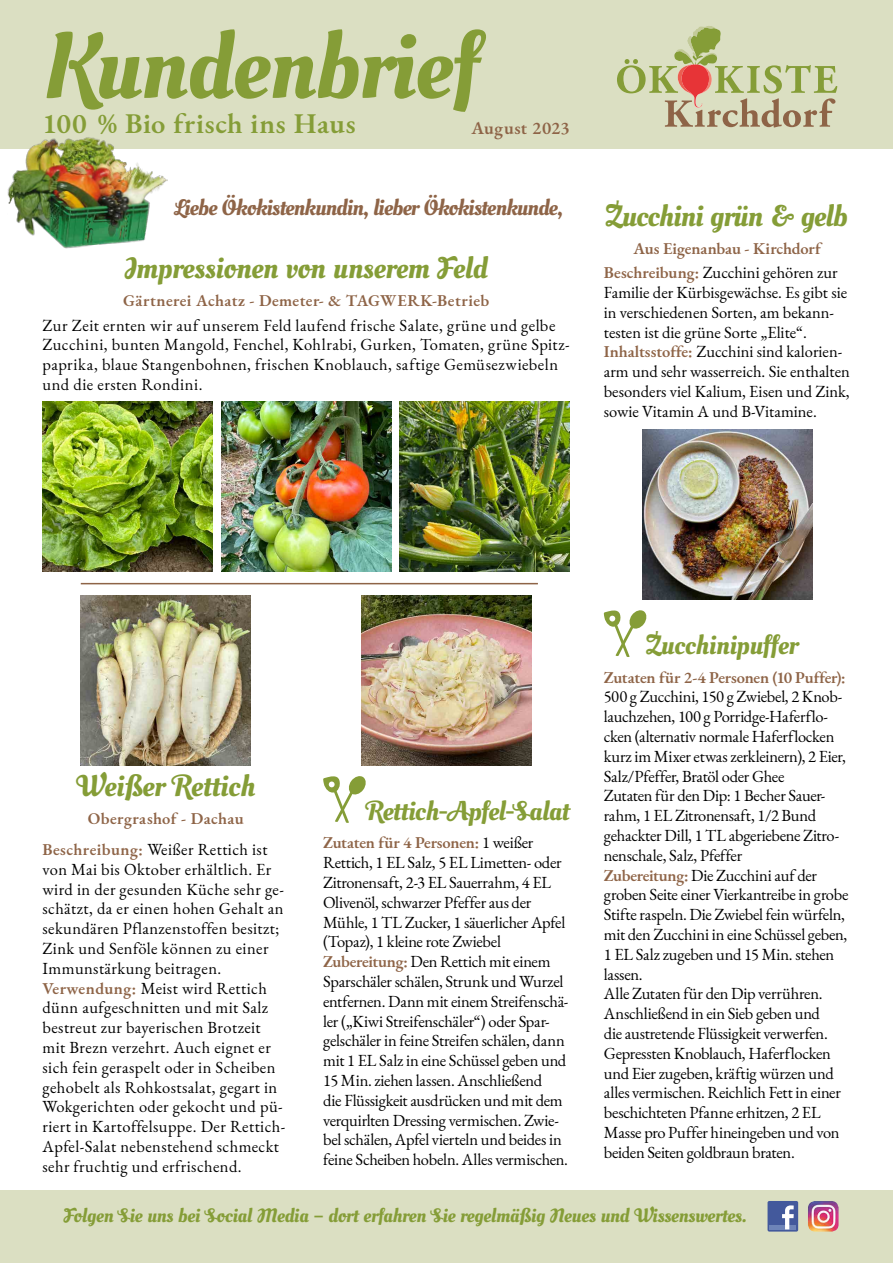
<style>
.page{position:relative;width:893px;height:1263px;background:#fff}
.page>*{position:absolute;margin:0;border:0;box-sizing:border-box;transform-origin:0 0}
.t1{font:93px "Oleo Script Swash Caps";letter-spacing:-.01em;color:#859d37}
.t2{font:30px "Oleo Script Swash Caps";letter-spacing:-.01em;color:#859d37}
.t3{font:600 28.5px "EB Garamond";letter-spacing:.02em;color:#859d37}
.t4{font:27px "Oleo Script Swash Caps";letter-spacing:-.01em;color:#859d37}
.t5{font:22.5px "Oleo Script Swash Caps";letter-spacing:-.03em;color:#8e6447}
.t6{font:19.5px "Oleo Script Swash Caps";letter-spacing:-.01em;color:#859d37}
.t7{font:600 18px "EB Garamond";letter-spacing:.02em;color:#8e6447}
.t8{font:16.5px/19.8px "EB Garamond";letter-spacing:-.02em;color:#000}
.t9{font:16.5px/19.8px "EB Garamond";letter-spacing:.025em;color:#000}
.t10{font:16.5px/19.8px "EB Garamond";color:#000}
.t11{font:600 16.5px/30.6px "EB Garamond";letter-spacing:.015em;color:#8e6447}
.t12{font:600 16.5px/24px "EB Garamond";letter-spacing:-.01em;color:#8e6447}
.t13{font:600 16.5px "EB Garamond";letter-spacing:-.015em;color:#8e6447}
.s1{font-weight:400;color:#000}
.s2{font-weight:600;color:#8e6447}
</style>
<div class="page">
<div style="left:0;top:0;width:893px;height:149px;background:#dbdfc2"></div>
<svg style="left:617px;top:26px;width:220px;height:102px"></svg>
<img style="left:7px;top:137px;width:161px;height:112px">
<div style="left:0;top:1191px;width:893px;height:72px;background:#dbdfc2"></div>
<div style="left:767px;top:1201px;width:31px;height:30px;background:#43599c;border-radius:2px"></div>
<hr style="left:770px;top:1225px;width:26px;height:4px;background:#6e84b8">
<svg style="left:782px;top:1205px;width:12px;height:24px"></svg>
<img style="left:808px;top:1201px;width:30px;height:30px">
<hr style="left:81px;top:583px;width:457px;height:1px;background:#8e6447">
<img style="left:221px;top:402px;width:170px;height:170px">
<svg style="left:603px;top:610px;width:44px;height:47px"></svg>
<img style="left:43px;top:402px;width:170px;height:170px">
<img style="left:400px;top:402px;width:170px;height:170px">
<img style="left:642px;top:429px;width:170px;height:171px">
<img style="left:81px;top:595px;width:170px;height:170px">
<svg style="left:323px;top:776px;width:43px;height:47px"></svg>
<img style="left:361px;top:595px;width:170px;height:170px">
<h1 class="t1" style="left:43px;top:10px;width:438px">Kundenbrief</h1>
<h3 class="t3" style="left:43px;top:104px;width:315px">100 % Bio frisch ins Haus</h3>
<p class="t7" style="left:471px;top:116px;width:100px">August 2023</p>
<h3 class="t5" style="left:174px;top:194px;width:390px">Liebe Ökokistenkundin, lieber Ökokistenkunde,</h3>
<h2 class="t2" style="left:124px;top:250px;width:365px">Impressionen von unserem Feld</h2>
<p class="t11" style="left:123px;top:285px;width:368px">Gärtnerei Achatz - Demeter- &amp; TAGWERK-Betrieb</p>
<p class="t9" style="left:43px;top:315px;width:529px">Zur Zeit ernten wir auf unserem Feld laufend frische Salate, grüne und gelbe Zucchini, bunten Mangold, Fenchel, Kohlrabi, Gurken, Tomaten, grüne Spitz&shy;paprika, blaue Stangenbohnen, frischen Knoblauch, saftige Gemüsezwiebeln und die ersten Rondini.</p>
<h2 class="t2" style="left:607px;top:198px;width:242px">Zucchini grün &amp; gelb</h2>
<p class="t12" style="left:604px;top:236px;width:235px;text-indent:30px">Aus Eigenanbau - Kirchdorf<br>Beschreibung: <span class="s1">Zucchini gehören zur</span></p>
<p class="t10" style="left:604px;top:283px;width:248px">Familie der Kürbisgewächse. Es gibt sie in verschiedenen Sorten, am bekann&shy;testen ist die grüne Sorte „Elite“.<br><span class="s2">Inhaltsstoffe:</span> Zucchini sind kalorien&shy;arm und sehr wasserreich. Sie enthalten besonders viel Kalium, Eisen und Zink, sowie Vitamin A und B-Vitamine.</p>
<h2 class="t2" style="left:76px;top:767px;width:180px">Weißer Rettich</h2>
<p class="t11" style="left:43px;top:803px;width:226px;text-indent:45px">Obergrashof - Dachau<br>Beschreibung: <span class="s1">Weißer Rettich ist</span></p>
<p class="t9" style="left:43px;top:859px;width:244px">von Mai bis Oktober erhältlich. Er wird in der gesunden Küche sehr ge&shy;schätzt, da er einen hohen Gehalt an sekundären Pflanzenstoffen besitzt; Zink und Senföle können zu einer Immunstärkung beitragen.<br><span class="s2">Verwendung:</span> Meist wird Rettich dünn aufgeschnitten und mit Salz bestreut zur bayerischen Brotzeit mit Brezn verzehrt. Auch eignet er sich fein geraspelt oder in Scheiben gehobelt als Rohkostsalat, gegart in Wokgerichten oder gekocht und pü&shy;riert in Kartoffelsuppe. Der Rettich-Apfel-Salat nebenstehend schmeckt sehr fruchtig und erfrischend.</p>
<h3 class="t4" style="left:366px;top:794px;width:205px">Rettich-Apfel-Salat</h3>
<p class="t8" style="left:323px;top:833px;width:247px"><span class="s2">Zutaten für 4 Personen:</span> 1 weißer Rettich, 1 EL Salz, 5 EL Limetten- oder Zitronensaft, 2-3 EL Sauerrahm, 4 EL Olivenöl, schwarzer Pfeffer aus der Mühle, 1 TL Zucker, 1 säuerlicher Apfel (Topaz), 1 kleine rote Zwiebel <span class="s2">Zubereitung:</span> Den Rettich mit einem Sparschäler schälen, Strunk und Wurzel entfernen. Dann mit einem Streifenschä&shy;ler („Kiwi Streifenschäler“) oder Spar&shy;gelschäler in feine Streifen schälen, dann mit 1 EL Salz in eine Schüssel geben und 15 Min. ziehen lassen. Anschließend<br>die Flüssigkeit ausdrücken und mit dem verquirlten Dressing vermischen. Zwie&shy;bel schälen, Apfel vierteln und beides in feine Scheiben hobeln. Alles vermischen.</p>
<h3 class="t4" style="left:647px;top:628px;width:153px">Zucchinipuffer</h3>
<p class="t13" style="left:604px;top:666px;width:243px">Zutaten für 2-4 Personen (10 Puffer):</p>
<p class="t8" style="left:604px;top:687px;width:246px">500 g Zucchini, 150 g Zwiebel, 2 Knob&shy;lauchzehen, 100 g Porridge-Haferflo&shy;cken (alternativ normale Haferflocken kurz im Mixer etwas zerkleinern), 2 Eier, Salz/Pfeffer, Bratöl oder Ghee<br>Zutaten für den Dip: 1 Becher Sauer&shy;rahm, 1 EL Zitronensaft, 1/2 Bund gehackter Dill, 1 TL abgeriebene Zitro&shy;nenschale, Salz, Pfeffer<br><span class="s2">Zubereitung:</span> Die Zucchini auf der groben Seite einer Vierkantreibe in grobe Stifte raspeln. Die Zwiebel fein würfeln, mit den Zucchini in eine Schüssel geben, 1 EL Salz zugeben und 15 Min. stehen lassen.<br>Alle Zutaten für den Dip verrühren.<br>Anschließend in ein Sieb geben und<br>die austretende Flüssigkeit verwerfen.<br>Gepressten Knoblauch, Haferflocken und Eier zugeben, kräftig würzen und alles vermischen. Reichlich Fett in einer beschichteten Pfanne erhitzen, 2 EL Masse pro Puffer hineingeben und von beiden Seiten goldbraun braten.</p>
<p class="t6" style="left:64px;top:1204px;width:684px">Folgen Sie uns bei Social Media – dort erfahren Sie regelmäßig Neues und Wissenswertes.</p>
</div>
